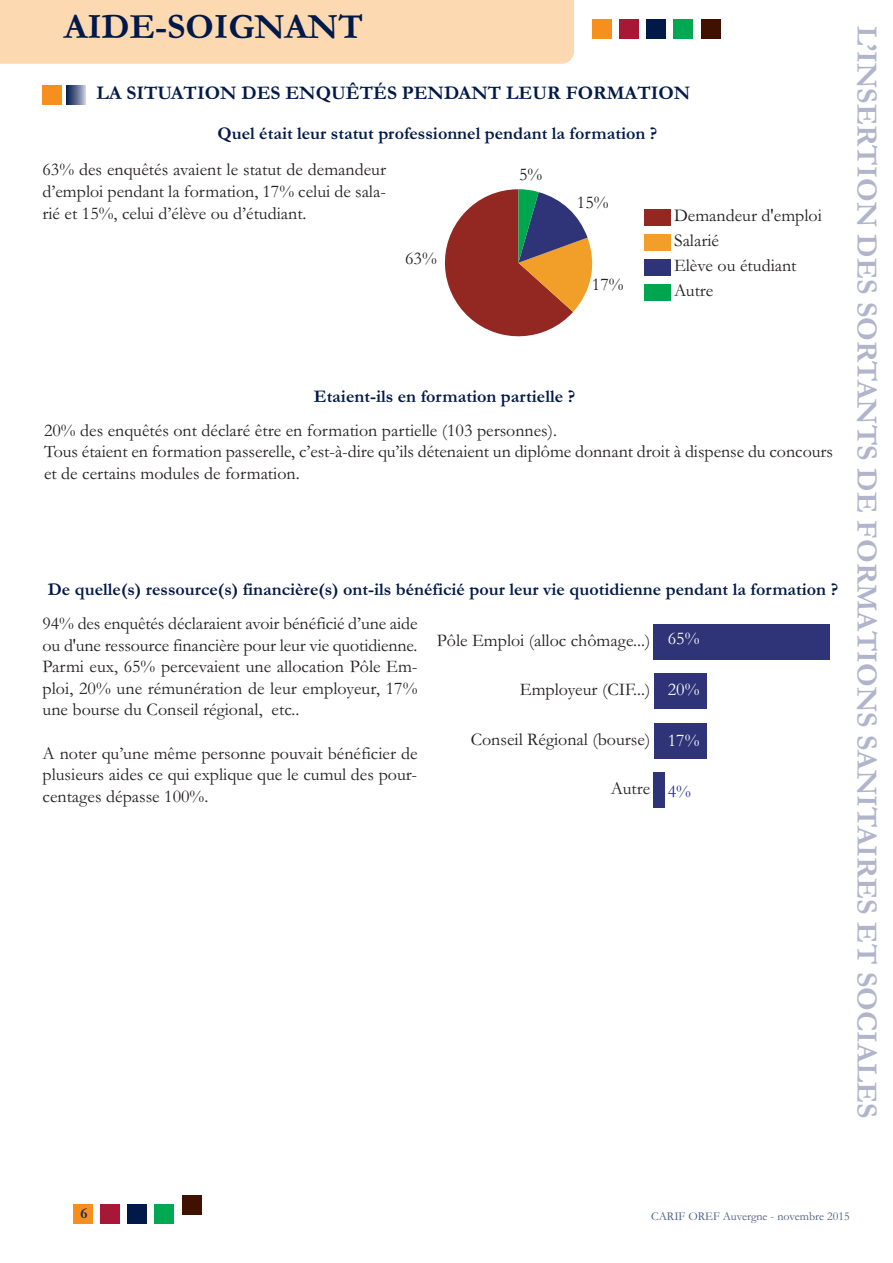
<style>
.page{position:relative;width:893px;height:1263px;background:#fff}
.page>*{position:absolute;margin:0;border:0;box-sizing:border-box;transform-origin:0 0}
.t1{font:700 36px "Garamond";color:#001949}
.t2{font:700 30px "Garamond";color:#b1b5cb}
.t3{font:700 19.5px "Garamond";color:#001949}
.t4{font:18px/21.6px "Garamond";color:#231f20;text-align:justify}
.t5{font:700 18px "Garamond";color:#001949}
.t6{font:18px "Garamond";color:#fff}
.t7{font:18px "Garamond";color:#2e3092}
.t8{font:700 15px "Garamond";color:#0d2955}
.t9{font:12px "Garamond";color:#4b5980}
.s1{color:#fff}
</style>
<div class="page">
<div style="left:0;top:0;width:574px;height:64px;background:#fdd9b2"></div>
<div style="left:592px;top:20px;width:20px;height:19px;background:#f68f1e"></div>
<div style="left:619px;top:20px;width:20px;height:19px;background:#a61836"></div>
<div style="left:646px;top:20px;width:20px;height:19px;background:#001949"></div>
<div style="left:673px;top:20px;width:20px;height:19px;background:#00a851"></div>
<div style="left:701px;top:19px;width:19px;height:20px;background:#401000"></div>
<div style="left:74px;top:1204px;width:19px;height:19px;background:#f68f1e"></div>
<div style="left:101px;top:1204px;width:19px;height:19px;background:#a61836"></div>
<div style="left:128px;top:1204px;width:19px;height:19px;background:#001949"></div>
<div style="left:155px;top:1204px;width:19px;height:19px;background:#00a851"></div>
<div style="left:182px;top:1195px;width:19px;height:19px;background:#401000"></div>
<div style="left:43px;top:85px;width:19px;height:19px;background:#f68f1e"></div>
<div style="left:66px;top:85px;width:20px;height:19px;background:linear-gradient(to right,#001444,#bbbdd2)"></div>
<div style="left:645px;top:209px;width:26px;height:17px;background:#932721"></div>
<div style="left:645px;top:234px;width:26px;height:17px;background:#f29f29"></div>
<div style="left:645px;top:259px;width:26px;height:17px;background:#2f3479"></div>
<div style="left:645px;top:284px;width:26px;height:17px;background:#00a54f"></div>
<svg style="left:444px;top:189px;width:149px;height:147px"></svg>
<div style="left:654px;top:624px;width:176px;height:36px;background:#2f3479"></div>
<div style="left:654px;top:673px;width:53px;height:36px;background:#2f3479"></div>
<div style="left:654px;top:723px;width:53px;height:36px;background:#2f3479"></div>
<div style="left:654px;top:772px;width:11px;height:36px;background:#2f3479"></div>
<h1 class="t1" style="left:64px;top:5px;width:301px">AIDE-SOIGNANT</h1>
<p class="t3" style="left:97px;top:81px;width:595px">LA SITUATION DES ENQUÊTÉS PENDANT LEUR FORMATION</p>
<p class="t5" style="left:217px;top:123px;width:441px">Quel était leur statut professionnel pendant la formation ?</p>
<p class="t4" style="left:43px;top:158px;width:345px">63% des enquêtés avaient le statut de demandeur d’emploi pendant la formation, 17% celui de sala&shy;rié et 15%, celui d’élève ou d’étudiant.</p>
<p class="t4" style="left:519px;top:163px;width:25px">5%</p>
<p class="t4" style="left:577px;top:191px;width:33px">15%</p>
<p class="t4" style="left:405px;top:247px;width:33px">63%</p>
<p class="t4" style="left:592px;top:273px;width:33px">17%</p>
<p class="t4" style="left:674px;top:202px;width:149px;line-height:25.2px;text-align:left">Demandeur d'emploi<br>Salarié<br>Elève ou étudiant<br>Autre</p>
<p class="t5" style="left:314px;top:385px;width:263px">Etaient-ils en formation partielle ?</p>
<p class="t4" style="left:44px;top:419px;width:790px;text-align:left">20% des enquêtés ont déclaré être en formation partielle (103 personnes).<br>Tous étaient en formation passerelle, c’est-à-dire qu’ils détenaient un diplôme donnant droit à dispense du concours et de certains modules de formation.</p>
<p class="t5" style="left:48px;top:578px;width:792px">De quelle(s) ressource(s) financière(s) ont-ils bénéficié pour leur vie quotidienne pendant la formation ?</p>
<p class="t4" style="left:43px;top:612px;width:377px">94% des enquêtés déclaraient avoir bénéficié d’une aide ou d'une ressource financière pour leur vie quotidienne.<br>Parmi eux, 65% percevaient une allocation Pôle Em&shy;ploi, 20% une rémunération de leur employeur, 17% une bourse du Conseil régional, etc..</p>
<p class="t4" style="left:43px;top:741px;width:376px">A noter qu’une même personne pouvait bénéficier de plusieurs aides ce qui explique que le cumul des pour&shy;centages dépasse 100%.</p>
<p class="t4" style="left:437px;top:629px;width:264px">Pôle Emploi (alloc chômage...) <span class="s1">65%</span></p>
<p class="t6" style="left:668px;top:678px;width:33px">20%</p>
<p class="t6" style="left:668px;top:729px;width:33px">17%</p>
<p class="t7" style="left:668px;top:780px;width:25px">4%</p>
<p class="t4" style="left:520px;top:678px;width:132px">Employeur (CIF...)</p>
<p class="t4" style="left:471px;top:728px;width:181px">Conseil Régional (bourse)</p>
<p class="t4" style="left:611px;top:777px;width:41px">Autre</p>
<h2 class="t2" style="left:885px;top:26px;width:1094px;rotate:90deg">L’INSERTION DES SORTANTS DE FORMATIONS SANITAIRES ET SOCIALES</h2>
<p class="t8" style="left:80px;top:1204px;width:9px">6</p>
<p class="t9" style="left:651px;top:1208px;width:200px">CARIF OREF Auvergne - novembre 2015</p>
</div>
